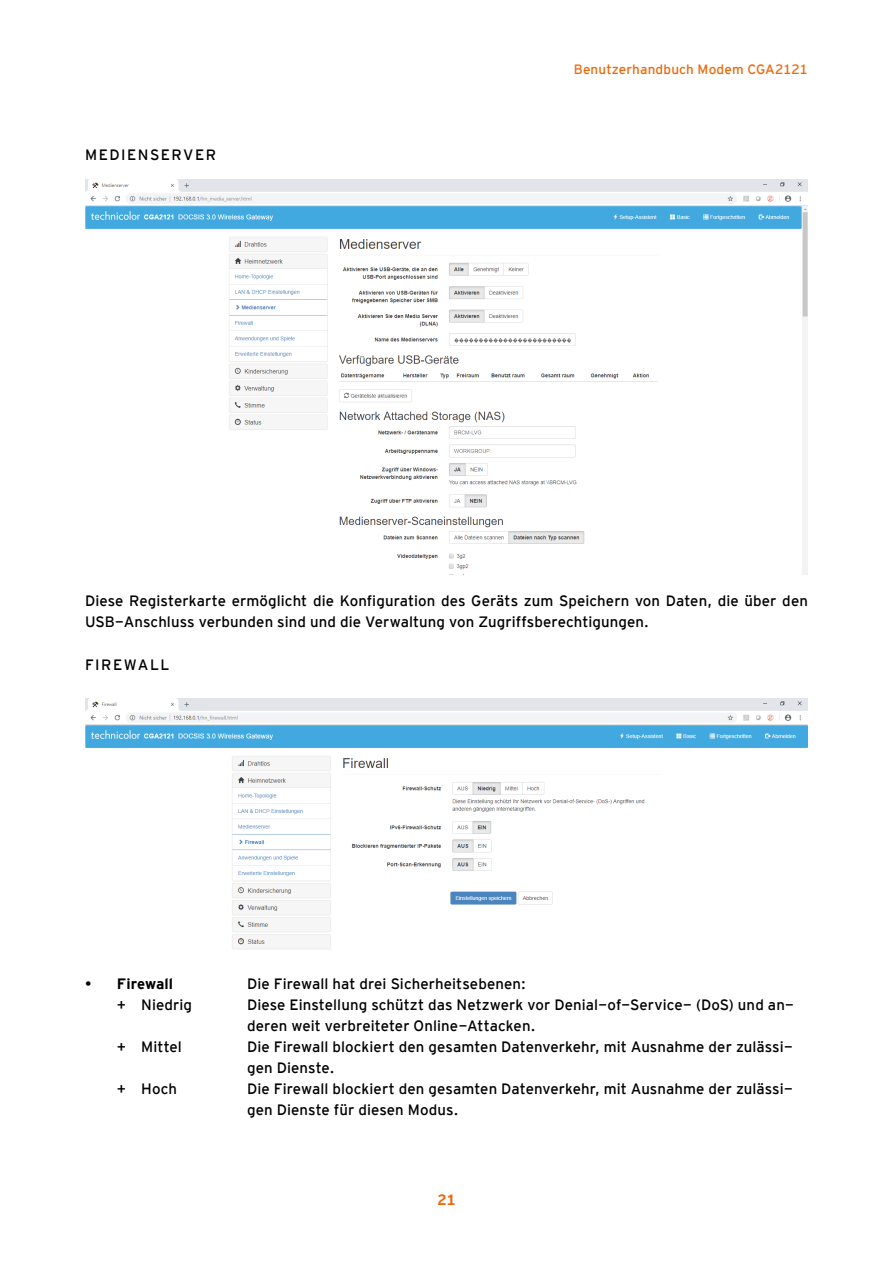
<style>
.page{position:relative;width:893px;height:1263px;background:#fff}
.page>*{position:absolute;margin:0;border:0;box-sizing:border-box;transform-origin:0 0}
.t1{font:15px/21px "Interstate Mono";letter-spacing:.005em;color:#000}
.t2{font:15px "Interstate Mono";letter-spacing:.1em;color:#000}
.t3{font:700 15px "Interstate Mono";color:#000}
.t4{font:700 15px "Interstate Mono";color:#eb690b}
.t5{font:13.5px "Interstate Mono";letter-spacing:.01em;color:#eb690b}
.s1{font-weight:400}
</style>
<div class="page">
<img style="left:85px;top:180px;width:723px;height:394px">
<img style="left:85px;top:698px;width:723px;height:251px">
<p class="t2" style="left:85px;top:146px;width:133px">MEDIENSERVER</p>
<p class="t5" style="left:574px;top:61px;width:236px">Benutzerhandbuch Modem CGA2121</p>
<p class="t1" style="left:85px;top:590px;width:724px">Diese Registerkarte ermöglicht die Konfiguration des Geräts zum Speichern von Daten, die über den<br>USB-Anschluss verbunden sind und die Verwaltung von Zugriffsberechtigungen.</p>
<p class="t2" style="left:85px;top:656px;width:86px">FIREWALL</p>
<p class="t3" style="left:85px;top:975px;width:89px"><span class="s1">•</span> Firewall</p>
<p class="t1" style="left:247px;top:973px;width:280px">Die Firewall hat drei Sicherheitsebenen:</p>
<p class="t1" style="left:117px;top:994px;width:77px">+ Niedrig</p>
<p class="t1" style="left:247px;top:994px;width:549px">Diese Einstellung schützt das Netzwerk vor Denial-of-Service- (DoS) und an&shy;deren weit verbreiteter Online-Attacken.</p>
<p class="t1" style="left:117px;top:1036px;width:66px">+ Mittel</p>
<p class="t1" style="left:247px;top:1036px;width:547px">Die Firewall blockiert den gesamten Datenverkehr, mit Ausnahme der zulässi&shy;gen Dienste.</p>
<p class="t1" style="left:117px;top:1078px;width:62px">+ Hoch</p>
<p class="t1" style="left:247px;top:1078px;width:547px">Die Firewall blockiert den gesamten Datenverkehr, mit Ausnahme der zulässi&shy;gen Dienste für diesen Modus.</p>
<p class="t4" style="left:437px;top:1191px;width:20px">21</p>
</div>
